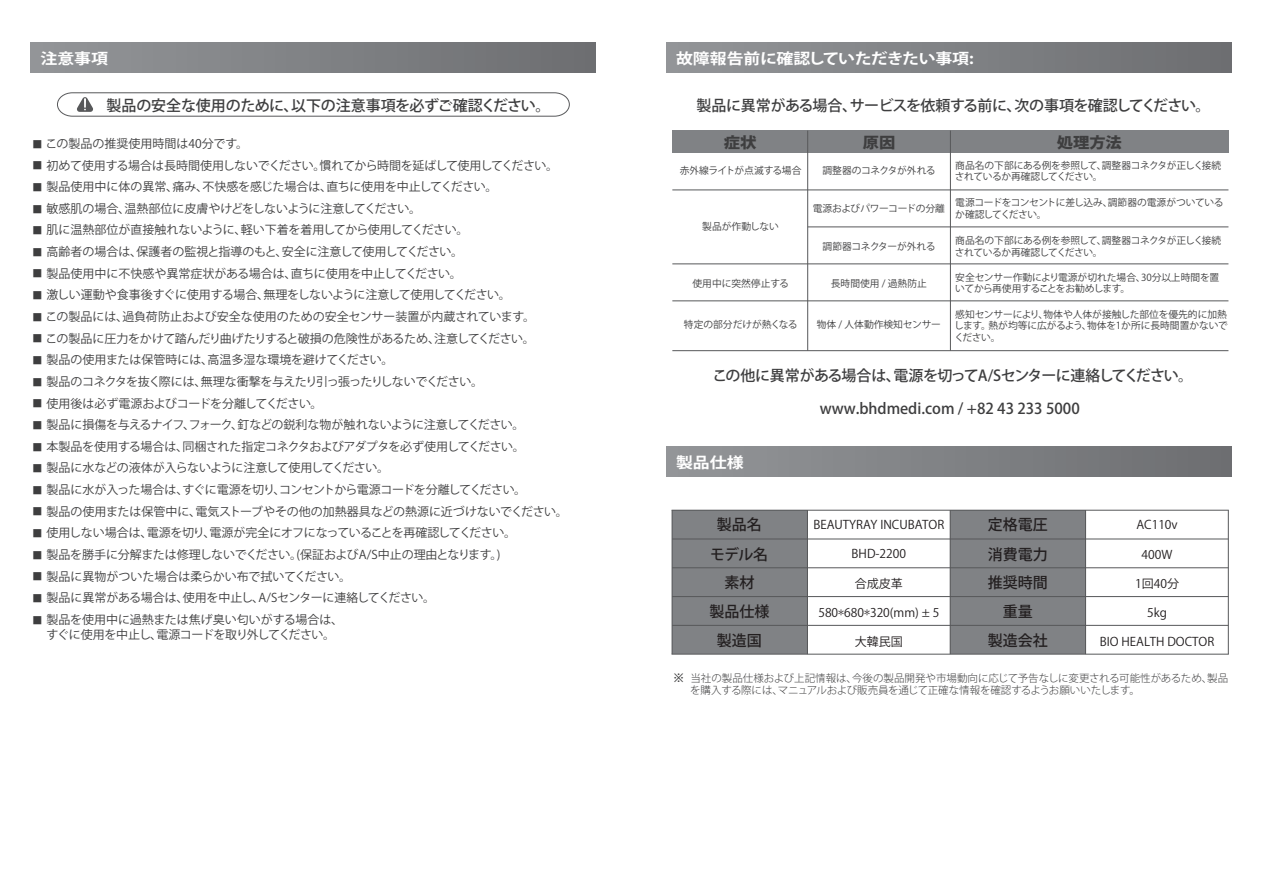
<style>
.page{position:relative;width:1263px;height:893px;background:#fff}
.page>*{position:absolute;margin:0;border:0;box-sizing:border-box;transform-origin:0 0}
.t1{font:16.5px "Korean GD11 R";color:#3e3e3f}
.t2{font:500 15px "Koz Go Pro";letter-spacing:-.04em;color:#3e3e3f}
.t3{font:500 15px "Koz Go Pro";letter-spacing:-.05em;color:#3e3e3f}
.t4{font:500 15px/28.7px "Koz Go Pro";color:#231f20;text-align:center}
.t5{font:500 15px "Koz Go Pro";letter-spacing:-.02em;color:#3e3e3f}
.t6{font:500 15px "Koz Go Pro";color:#3e3e3f}
.t7{font:700 15px "Koz Go Pro";letter-spacing:-.03em;color:#fff;scale:1.13 1}
.t8{font:700 15px "Koz Go Pro";color:#fff;scale:1.13 1}
.t9{font:800 15px "Koz Go Pro";color:#3e3e3f;scale:1.09 1}
.t10{font:12px/15px "Koz Go Pro";letter-spacing:-.02em;color:#3e3e3f}
.t11{font:12px "Koz Go Pro";color:#3e3e3f}
.t12{font:12px "Koz Go Pro";letter-spacing:-.04em;color:#3e3e3f}
.t13{font:12px "Koz Go Pro";color:#231f20}
.t14{font:12px "Koz Go Pro";letter-spacing:-.05em;color:#3e3e3f}
.t15{font:12px "Koz Go Pro";letter-spacing:-.045em;color:#3e3e3f}
.t16{font:300 10.5px/12.6px "Koz Go Pro";color:#3e3e3f}
.t17{font:9.75px/11.7px "Koz Go Pro";letter-spacing:-.01em;color:#3e3e3f}
.t18{font:9.75px/11.7px "Koz Go Pro";letter-spacing:-.04em;color:#3e3e3f}
.t19{font:9.75px "Koz Go Pro";letter-spacing:-.03em;color:#3e3e3f}
.s1{font-family:"Korean GD11 R";font-size:15px}
</style>
<div class="page">
<div style="left:31px;top:42px;width:565px;height:30px;background:linear-gradient(to right,#939598,#6d6e71)"></div>
<div style="left:666px;top:42px;width:565px;height:30px;background:linear-gradient(to right,#939598,#6d6e71)"></div>
<div style="left:666px;top:447px;width:565px;height:30px;background:linear-gradient(to right,#939598,#6d6e71)"></div>
<svg style="left:57px;top:92px;width:513px;height:25px"></svg>
<div style="left:672px;top:131px;width:556px;height:22px;background:#808285"></div>
<hr style="left:672px;top:190px;width:556px;height:1px;background:#57585a">
<hr style="left:808px;top:227px;width:420px;height:1px;background:#57585a">
<hr style="left:672px;top:263px;width:556px;height:1px;background:#57585a">
<hr style="left:672px;top:300px;width:556px;height:1px;background:#57585a">
<hr style="left:807px;top:131px;width:1px;height:220px;background:#57585a">
<hr style="left:950px;top:131px;width:1px;height:220px;background:#57585a">
<hr style="left:672px;top:350px;width:556px;height:1px;background:#57585a">
<hr style="left:1228px;top:510px;width:1px;height:144px;background:#57585a">
<div style="left:672px;top:510px;width:135px;height:144px;background:#808285"></div>
<div style="left:950px;top:510px;width:135px;height:144px;background:#808285"></div>
<hr style="left:672px;top:539px;width:556px;height:1px;background:#57585a">
<hr style="left:672px;top:567px;width:556px;height:1px;background:#57585a">
<hr style="left:672px;top:596px;width:556px;height:1px;background:#57585a">
<hr style="left:672px;top:625px;width:556px;height:1px;background:#57585a">
<hr style="left:672px;top:654px;width:556px;height:1px;background:#57585a">
<hr style="left:672px;top:510px;width:556px;height:1px;background:#57585a">
<hr style="left:807px;top:510px;width:1px;height:144px;background:#57585a">
<hr style="left:950px;top:510px;width:1px;height:144px;background:#57585a">
<hr style="left:1085px;top:510px;width:1px;height:144px;background:#57585a">
<hr style="left:672px;top:510px;width:1px;height:144px;background:#57585a">
<p class="t8" style="left:40px;top:48px;width:61px">注意事項</p>
<p class="t7" style="left:676px;top:48px;width:265px">故障報告前に確認していただきたい事項:</p>
<p class="t5" style="left:107px;top:95px;width:445px">製品の安全な使用のために、以下の注意事項を必ずご確認ください。</p>
<p class="t2" style="left:696px;top:95px;width:516px">製品に異常がある場合、サービスを依頼する前に、次の事項を確認してください。</p>
<p class="t9" style="left:724px;top:133px;width:31px">症状</p>
<p class="t9" style="left:863px;top:133px;width:31px">原因</p>
<p class="t9" style="left:1057px;top:133px;width:61px">処理方法</p>
<p class="t11" style="left:31px;top:136px;width:219px"><span class="s1">■</span>この製品の推奨使用時間は40分です。</p>
<p class="t12" style="left:31px;top:157px;width:529px"><span class="s1">■</span> 初めて使用する場合は長時間使用しないでください。慣れてから時間を延ばして使用してください。</p>
<p class="t17" style="left:680px;top:165px;width:123px">赤外線ライトが点滅する場合</p>
<p class="t18" style="left:955px;top:160px;width:268px">商品名の下部にある例を参照して、調整器コネクタが正しく接続されているか再確認してください。</p>
<p class="t18" style="left:955px;top:197px;width:270px">電源コードをコンセントに差し込み、調節器の電源がついているか確認してください。</p>
<p class="t19" style="left:822px;top:164px;width:115px">調整器のコネクタが外れる</p>
<p class="t19" style="left:813px;top:202px;width:134px">電源およびパワーコードの分離</p>
<p class="t10" style="left:31px;top:180px;width:468px"><span class="s1">■</span> 製品使用中に体の異常、痛み、不快感を感じた場合は、直ちに使用を中止してください。</p>
<p class="t10" style="left:31px;top:201px;width:392px"><span class="s1">■</span> 敏感肌の場合、温熱部位に皮膚やけどをしないように注意してください。</p>
<p class="t10" style="left:31px;top:223px;width:439px"><span class="s1">■</span> 肌に温熱部位が直接触れないように、軽い下着を着用してから使用してください。</p>
<p class="t11" style="left:31px;top:244px;width:434px"><span class="s1">■</span> 高齢者の場合は、保護者の監視と指導のもと、安全に注意して使用してください。</p>
<p class="t11" style="left:31px;top:266px;width:432px"><span class="s1">■</span> 製品使用中に不快感や異常症状がある場合は、直ちに使用を中止してください。</p>
<p class="t10" style="left:31px;top:288px;width:482px"><span class="s1">■</span> 激しい運動や食事後すぐに使用する場合、無理をしないように注意して使用してください。</p>
<p class="t11" style="left:31px;top:309px;width:506px"><span class="s1">■</span>この製品には、過負荷防止および安全な使用のための安全センサー装置が内蔵されています。</p>
<p class="t10" style="left:31px;top:331px;width:505px"><span class="s1">■</span>この製品に圧力をかけて踏んだり曲げたりすると破損の危険性があるため、注意してください。</p>
<p class="t11" style="left:31px;top:352px;width:364px"><span class="s1">■</span> 製品の使用または保管時には、高温多湿な環境を避けてください。</p>
<p class="t14" style="left:31px;top:374px;width:454px"><span class="s1">■</span> 製品のコネクタを抜く際には、無理な衝撃を与えたり引っ張ったりしないでください。</p>
<p class="t10" style="left:31px;top:396px;width:293px"><span class="s1">■</span> 使用後は必ず電源およびコードを分離してください。</p>
<p class="t10" style="left:31px;top:418px;width:495px"><span class="s1">■</span> 製品に損傷を与えるナイフ、フォーク、釘などの鋭利な物が触れないように注意してください。</p>
<p class="t10" style="left:31px;top:439px;width:495px"><span class="s1">■</span> 本製品を使用する場合は、同梱された指定コネクタおよびアダプタを必ず使用してください。</p>
<p class="t15" style="left:31px;top:460px;width:360px"><span class="s1">■</span> 製品に水などの液体が入らないように注意して使用してください。</p>
<p class="t12" style="left:31px;top:482px;width:497px"><span class="s1">■</span> 製品に水が入った場合は、すぐに電源を切り、コンセントから電源コードを分離してください。</p>
<p class="t11" style="left:31px;top:503px;width:538px"><span class="s1">■</span> 製品の使用または保管中に、電気ストーブやその他の加熱器具などの熱源に近づけないでください。</p>
<p class="t10" style="left:31px;top:526px;width:487px"><span class="s1">■</span> 使用しない場合は、電源を切り、電源が完全にオフになっていることを再確認してください。</p>
<p class="t10" style="left:31px;top:547px;width:473px"><span class="s1">■</span> 製品を勝手に分解または修理しないでください。(保証およびA/S中止の理由となります。)</p>
<p class="t11" style="left:31px;top:568px;width:322px"><span class="s1">■</span> 製品に異物がついた場合は柔らかい布で拭いてください。</p>
<p class="t10" style="left:31px;top:591px;width:406px"><span class="s1">■</span> 製品に異常がある場合は、使用を中止し、A/Sセンターに連絡してください。</p>
<p class="t10" style="left:46px;top:612px;width:298px;text-indent:-16px"><span class="s1">■</span> 製品を使用中に過熱または焦げ臭い匂いがする場合は、すぐに使用を中止し、電源コードを取り外してください。</p>
<p class="t17" style="left:702px;top:221px;width:78px">製品が作動しない</p>
<p class="t18" style="left:955px;top:235px;width:268px">商品名の下部にある例を参照して、調整器コネクタが正しく接続されているか再確認してください。</p>
<p class="t17" style="left:955px;top:271px;width:266px">安全センサー作動により電源が切れた場合、30分以上時間を置いてから再使用することをお勧めします。</p>
<p class="t19" style="left:823px;top:240px;width:114px">調節器コネクターが外れる</p>
<p class="t17" style="left:831px;top:277px;width:98px">長時間使用 / 過熱防止</p>
<p class="t17" style="left:692px;top:277px;width:98px">使用中に突然停止する</p>
<p class="t17" style="left:954px;top:308px;width:275px">感知センサーにより、物体や人体が接触した部位を優先的に加熱します。熱が均等に広がるよう、物体を1か所に長時間置かないでください。</p>
<p class="t17" style="left:684px;top:318px;width:115px">特定の部分だけが熱くなる</p>
<p class="t17" style="left:817px;top:318px;width:126px">物体 / 人体動作検知センサー</p>
<p class="t3" style="left:712px;top:366px;width:482px">この他に異常がある場合は、電源を切ってA/Sセンターに連絡してください。</p>
<p class="t6" style="left:820px;top:399px;width:261px">www.bhdmedi.com / +82 43 233 5000</p>
<p class="t8" style="left:676px;top:453px;width:61px">製品仕様</p>
<p class="t4" style="left:710px;top:510px;width:60px;line-height:30px">製品名モデル名</p>
<p class="t4" style="left:709px;top:569px;width:61px">素材<br>製品仕様製造国</p>
<p class="t4" style="left:988px;top:510px;width:61px;line-height:30px;text-align:left">定格電圧消費電力</p>
<p class="t4" style="left:988px;top:569px;width:61px">推奨時間重量<br>製造会社</p>
<p class="t13" style="left:813px;top:517px;width:132px">BEAUTYRAY INCUBATOR</p>
<p class="t13" style="left:852px;top:546px;width:56px">BHD-2200</p>
<p class="t13" style="left:855px;top:575px;width:49px">合成皮革</p>
<p class="t13" style="left:818px;top:604px;width:122px">580*680*320(mm) ± 5</p>
<p class="t13" style="left:855px;top:633px;width:49px">大韓民国</p>
<p class="t13" style="left:1136px;top:517px;width:43px">AC110v</p>
<p class="t13" style="left:1142px;top:546px;width:32px">400W</p>
<p class="t13" style="left:1135px;top:575px;width:45px">1回40分</p>
<p class="t13" style="left:1147px;top:604px;width:21px">5kg</p>
<p class="t13" style="left:1100px;top:633px;width:116px">BIO HEALTH DOCTOR</p>
<p class="t16" style="left:690px;top:672px;width:539px">当社の製品仕様および上記情報は、今後の製品開発や市場動向に応じて予告なしに変更される可能性があるため、製品を購入する際には、マニュアルおよび販売員を通じて正確な情報を確認するようお願いいたします。</p>
<h1 class="t1" style="left:672px;top:669px;width:16px">※</h1>
</div>
